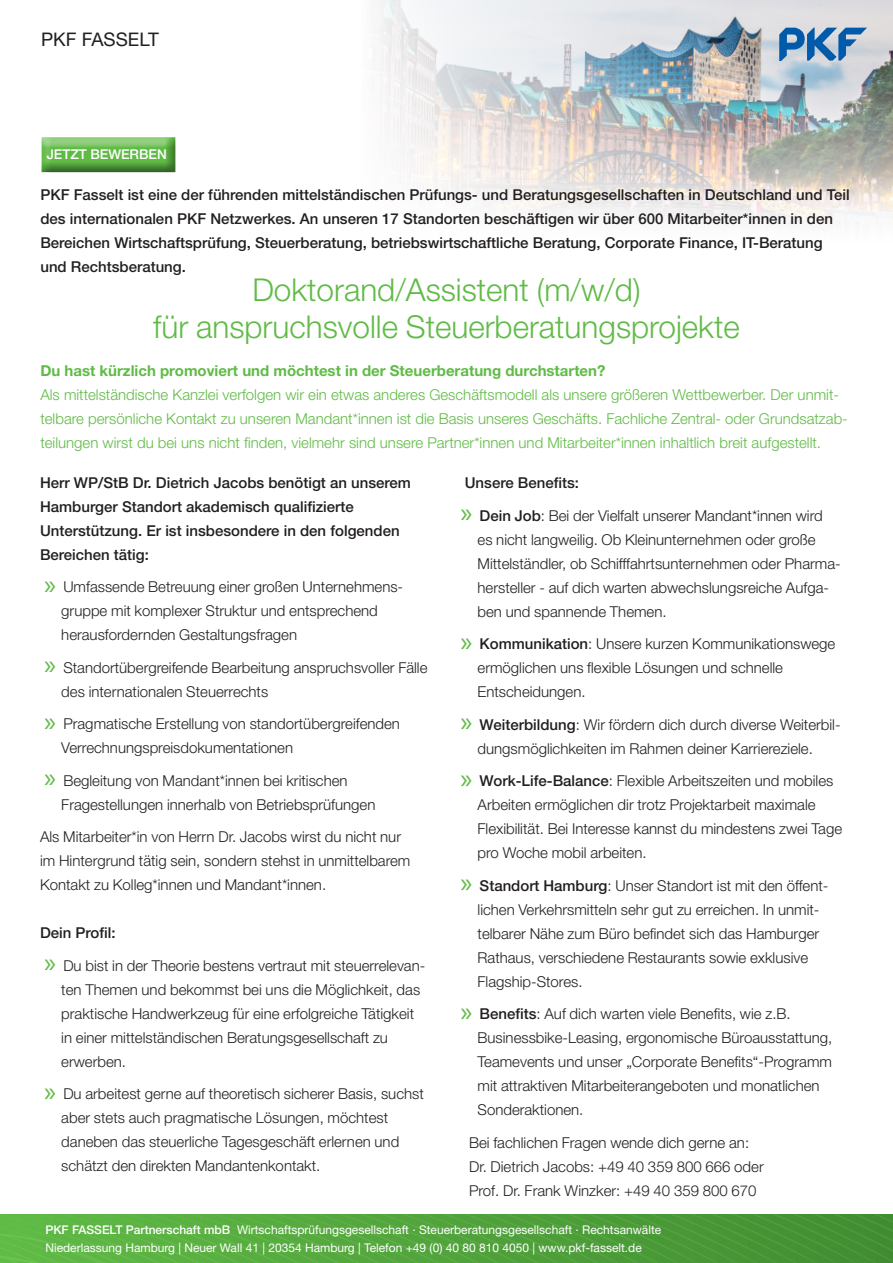
<style>
.page{position:relative;width:893px;height:1263px;background:#fff}
.page>*{position:absolute;margin:0;border:0;box-sizing:border-box;transform-origin:0 0}
.Aufzählung_gruen{font:300 31.5px "Helvetica Neue LT Pro";color:#60bb46}
.t1{font:18.75px "Helvetica Neue LT Pro";color:#231f20}
.Aufzählung_gruen-2{font:300 15px/24px "Helvetica Neue LT Pro";color:#231f20}
.t2{font:300 15px/24px "Helvetica Neue LT Pro";color:#60bb46}
.Einfliesstext_ganze{font:500 15px/24px "Helvetica Neue LT Pro";color:#231f20}
.Zwischenheadline{font:500 15px/24px "Helvetica Neue LT Pro";color:#231f20}
.t3{font:700 15px "Helvetica Neue LT Pro";color:#60bb46}
.Aufzählung_gruen-3{font:500 13.5px "Helvetica Neue LT Pro";color:#fff}
.t4{font:12px "Helvetica Neue LT Pro";color:#fff}
.s1{font-family:"Myriad Pro";font-weight:400;font-size:28.5px;color:#60bb46}
.s2{font-weight:500}
</style>
<div class="page">
<div style="left:743px;top:0;width:150px;height:43px;background:#dfdddf"></div>
<svg style="left:378px;top:0;width:365px;height:43px;fill:#e9eaee"></svg>
<img style="left:380px;top:43px;width:513px;height:131px">
<svg style="left:0;top:1214px;width:893px;height:49px;background:#52a53d"></svg>
<svg style="left:423px;top:174px;width:470px;height:50px"></svg>
<div style="left:41px;top:135px;width:137px;height:39px;background:#231f20;opacity:.81"></div>
<svg style="left:779px;top:28px;width:88px;height:33px;background:#6f9bc3"></svg>
<p class="t1" style="left:41px;top:28px;width:119px">PKF FASSELT</p>
<p class="Aufzählung_gruen-3" style="left:47px;top:146px;width:122px">JETZT BEWERBEN</p>
<p class="Einfliesstext_ganze" style="left:40px;top:182px;width:811px">PKF Fasselt ist eine der führenden mittelständischen Prüfungs- und Beratungsgesellschaften in Deutschland und Teil des internationalen PKF Netzwerkes. An unseren 17 Standorten beschäftigen wir über 600 Mitarbeiter*innen in den Bereichen Wirtschaftsprüfung, Steuerberatung, betriebswirtschaftliche Beratung, Corporate Finance, IT-Beratung und Rechtsberatung.</p>
<p class="Aufzählung_gruen" style="left:252px;top:271px;width:390px">Doktorand/Assistent (m/w/d)</p>
<p class="Aufzählung_gruen" style="left:153px;top:308px;width:588px">für anspruchsvolle Steuerberatungsprojekte</p>
<p class="t3" style="left:40px;top:361px;width:567px">Du hast kürzlich promoviert und möchtest in der Steuerberatung durchstarten?</p>
<p class="t2" style="left:40px;top:382px;width:809px">Als mittelständische Kanzlei verfolgen wir ein etwas anderes Geschäftsmodell als unsere größeren Wettbewerber. Der unmit&shy;telbare persönliche Kontakt zu unseren Mandant*innen ist die Basis unseres Geschäfts. Fachliche Zentral- oder Grundsatzab&shy;teilungen wirst du bei uns nicht finden, vielmehr sind unsere Partner*innen und Mitarbeiter*innen inhaltlich breit aufgestellt.</p>
<p class="Zwischenheadline" style="left:465px;top:470px;width:116px">Unsere Benefits:</p>
<p class="Aufzählung_gruen-2" style="left:478px;top:503px;width:365px;text-indent:-17px"><span class="s1">»</span> <span class="s2">Dein Job</span>: Bei der Vielfalt unserer Mandant*innen wird es nicht langweilig. Ob Kleinunternehmen oder große Mittelständler, ob Schifffahrtsunternehmen oder Pharma&shy;hersteller - auf dich warten abwechslungsreiche Aufga&shy;ben und spannende Themen.</p>
<p class="Aufzählung_gruen-2" style="left:478px;top:631px;width:359px;text-indent:-17px"><span class="s1">»</span> <span class="s2">Kommunikation</span>: Unsere kurzen Kommunikationswege ermöglichen uns flexible Lösungen und schnelle<br>Entscheidungen.</p>
<p class="Aufzählung_gruen-2" style="left:478px;top:712px;width:365px;text-indent:-17px"><span class="s1">»</span> <span class="s2">Weiterbildung</span>: Wir fördern dich durch diverse Weiterbil&shy;dungsmöglichkeiten im Rahmen deiner Karriereziele.</p>
<p class="Aufzählung_gruen-2" style="left:478px;top:768px;width:366px;text-indent:-17px"><span class="s1">»</span> <span class="s2">Work-Life-Balance</span>: Flexible Arbeitszeiten und mobiles Arbeiten ermöglichen dir trotz Projektarbeit maximale Flexibilität. Bei Interesse kannst du mindestens zwei Tage pro Woche mobil arbeiten.</p>
<p class="Aufzählung_gruen-2" style="left:478px;top:873px;width:352px;text-indent:-17px"><span class="s1">»</span> <span class="s2">Standort Hamburg</span>: Unser Standort ist mit den öffent&shy;lichen Verkehrsmitteln sehr gut zu erreichen. In unmit&shy;telbarer Nähe zum Büro befindet sich das Hamburger Rathaus, verschiedene Restaurants sowie exklusive Flagship-Stores.</p>
<p class="Aufzählung_gruen-2" style="left:478px;top:1001px;width:356px;text-indent:-17px"><span class="s1">»</span> <span class="s2">Benefits</span>: Auf dich warten viele Benefits, wie z.B.<br>Businessbike-Leasing, ergonomische Büroausstattung, Teamevents und unser „Corporate Benefits“-Programm mit attraktiven Mitarbeiterangeboten und monatlichen Sonderaktionen.</p>
<p class="Aufzählung_gruen-2" style="left:469px;top:1130px;width:296px">Bei fachlichen Fragen wende dich gerne an:<br>Dr. Dietrich Jacobs: +49 40 359 800 666 oder<br>Prof. Dr. Frank Winzker: +49 40 359 800 670</p>
<p class="Zwischenheadline" style="left:40px;top:470px;width:372px">Herr WP/StB Dr. Dietrich Jacobs benötigt an unserem Hamburger Standort akademisch qualifizierte Unterstützung. Er ist insbesondere in den folgenden Bereichen tätig:</p>
<p class="Aufzählung_gruen-2" style="left:61px;top:575px;width:343px;text-indent:-17px"><span class="s1">»</span> Umfassende Betreuung einer großen Unternehmens&shy;gruppe mit komplexer Struktur und entsprechend herausfordernden Gestaltungsfragen</p>
<p class="Aufzählung_gruen-2" style="left:61px;top:655px;width:368px;text-indent:-17px"><span class="s1">»</span> Standortübergreifende Bearbeitung anspruchsvoller Fälle des internationalen Steuerrechts</p>
<p class="Aufzählung_gruen-2" style="left:61px;top:712px;width:340px;text-indent:-17px"><span class="s1">»</span> Pragmatische Erstellung von standortübergreifenden<br>Verrechnungspreisdokumentationen</p>
<p class="Aufzählung_gruen-2" style="left:61px;top:768px;width:316px;text-indent:-17px"><span class="s1">»</span> Begleitung von Mandant*innen bei kritischen<br>Fragestellungen innerhalb von Betriebsprüfungen</p>
<p class="Aufzählung_gruen-2" style="left:40px;top:825px;width:372px">Als Mitarbeiter*in von Herrn Dr. Jacobs wirst du nicht nur im Hintergrund tätig sein, sondern stehst in unmittelbarem<br>Kontakt zu Kolleg*innen und Mandant*innen.</p>
<p class="Zwischenheadline" style="left:40px;top:921px;width:77px">Dein Profil:</p>
<p class="Aufzählung_gruen-2" style="left:61px;top:953px;width:366px;text-indent:-17px"><span class="s1">»</span> Du bist in der Theorie bestens vertraut mit steuerrelevan&shy;ten Themen und bekommst bei uns die Möglichkeit, das praktische Handwerkzeug für eine erfolgreiche Tätigkeit in einer mittelständischen Beratungsgesellschaft zu erwerben.</p>
<p class="Aufzählung_gruen-2" style="left:61px;top:1082px;width:364px;text-indent:-17px"><span class="s1">»</span> Du arbeitest gerne auf theoretisch sicherer Basis, suchst aber stets auch pragmatische Lösungen, möchtest daneben das steuerliche Tagesgeschäft erlernen und schätzt den direkten Mandantenkontakt.</p>
<p class="t4" style="left:45px;top:1222px;width:617px"><span class="s2">PKF FASSELT Partnerschaft mbB</span> Wirtschaftsprüfungsgesellschaft ∙ Steuerberatungsgesellschaft ∙ Rechtsanwälte</p>
<p class="t4" style="left:45px;top:1240px;width:598px">Niederlassung Hamburg | Neuer Wall 41 | 20354 Hamburg | Telefon +49 (0) 40 80 810 4050 | www.pkf-fasselt.de</p>
</div>
